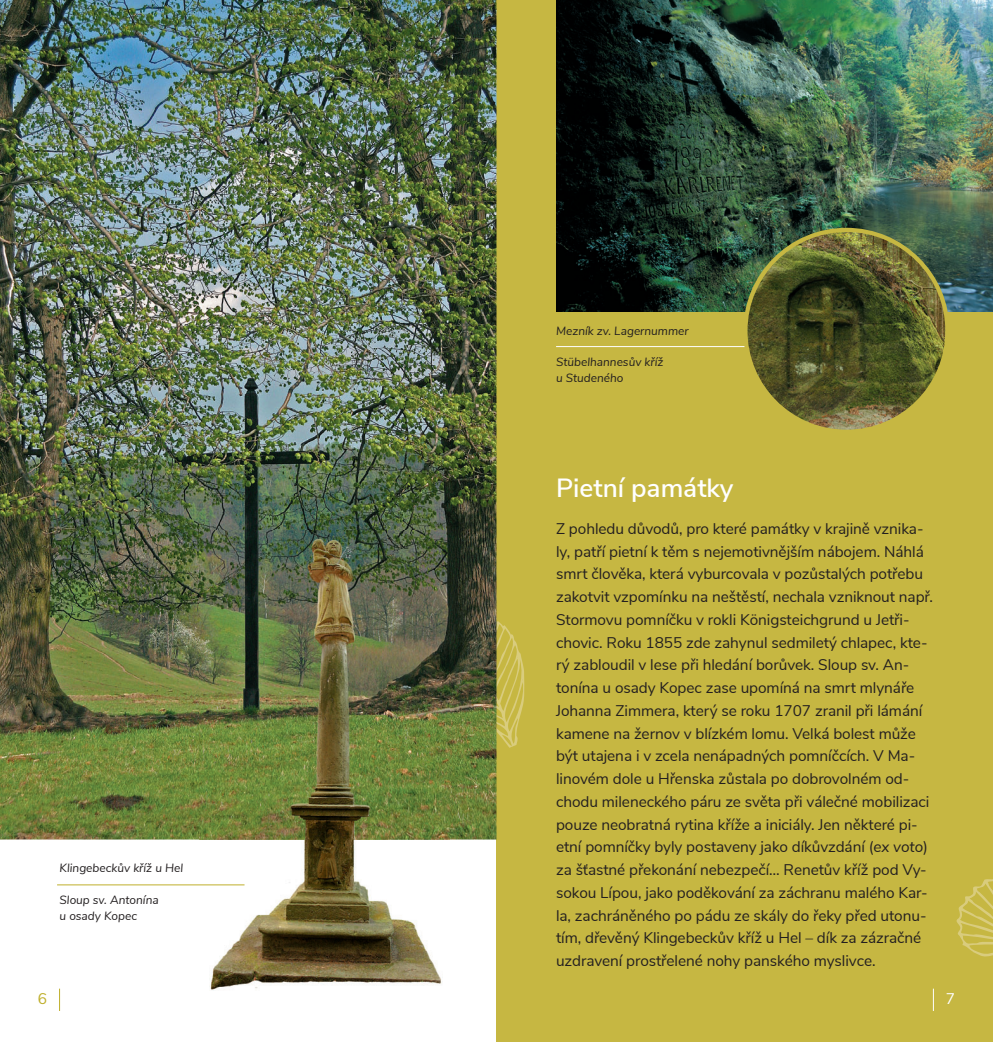
<style>
.page{position:relative;width:993px;height:1042px;background:#fff}
.page>*{position:absolute;margin:0;border:0;box-sizing:border-box;transform-origin:0 0}
.t1{font:600 26.25px "Nunito Sans";color:#fff}
.t2{font:15.4px/22.8px "Nunito Sans";letter-spacing:-.005em;color:#231f20}
.t3{font:15.4px "Nunito Sans";color:#bfaf2b}
.t4{font:15.4px "Nunito Sans";color:#fff}
.t5{font:italic 11.9px/15.8px "Nunito Sans";color:#231f20}
.s1{font-style:italic}
</style>
<div class="page">
<div style="left:496px;top:0;width:496px;height:1042px;background:#c6b742"></div>
<svg style="left:956px;top:879px;width:36px;height:78px"></svg>
<svg style="left:496px;top:597px;width:29px;height:151px"></svg>
<img style="left:0;top:0;width:496px;height:839px">
<img style="left:556px;top:0;width:436px;height:311px">
<hr style="left:556px;top:346px;width:225px;height:1px;background:#fff">
<img style="left:745px;top:230px;width:202px;height:202px;border-radius:50%">
<div style="left:743px;top:228px;width:206px;height:206px;border:4px solid #c6b742;border-radius:50%"></div>
<img style="left:200px;top:530px;width:249px;height:461px">
<hr style="left:57px;top:884px;width:187px;height:1px;background:#bfaf2b">
<svg style="left:59px;top:988px;width:1px;height:23px"></svg>
<svg style="left:932px;top:989px;width:1px;height:22px"></svg>
<p class="t5" style="left:556px;top:323px;width:134px">Mezník zv. Lagernummer</p>
<p class="t5" style="left:556px;top:354px;width:109px">Stübelhannesův kříž u Studeného</p>
<p class="t5" style="left:60px;top:860px;width:125px">Klingebeckův kříž u Hel</p>
<p class="t5" style="left:60px;top:892px;width:101px">Sloup sv. Antonína u osady Kopec</p>
<h1 class="t1" style="left:556px;top:471px;width:179px">Pietní památky</h1>
<p class="t2" style="left:556px;top:517px;width:378px">Z pohledu důvodů, pro které památky v krajině vznika&shy;ly, patří pietní k těm s nejemotivnějším nábojem. Náhlá smrt člověka, která vyburcovala v pozůstalých potřebu zakotvit vzpomínku na neštěstí, nechala vzniknout např.<br>Stormovu pomníčku v rokli Königsteichgrund u Jetři&shy;chovic. Roku 1855 zde zahynul sedmiletý chlapec, kte&shy;rý zabloudil v lese při hledání borůvek. Sloup sv. An&shy;tonína u osady Kopec zase upomíná na smrt mlynáře Johanna Zimmera, který se roku 1707 zranil při lámání kamene na žernov v blízkém lomu. Velká bolest může být utajena i v zcela nenápadných pomníčcích. V Ma&shy;linovém dole u Hřenska zůstala po dobrovolném od&shy;chodu mileneckého páru ze světa při válečné mobilizaci pouze neobratná rytina kříže a iniciály. Jen některé pi&shy;etní pomníčky byly postaveny jako díkůvzdání (<span class="s1">ex voto</span>) za šťastné překonání nebezpečí… Renetův kříž pod Vy&shy;sokou Lípou, jako poděkování za záchranu malého Kar&shy;la, zachráněného po pádu ze skály do řeky před utonu&shy;tím, dřevěný Klingebeckův kříž u Hel – dík za zázračné uzdravení prostřelené nohy panského myslivce.</p>
<p class="t3" style="left:38px;top:988px;width:11px">6</p>
<p class="t4" style="left:945px;top:988px;width:11px">7</p>
</div>
